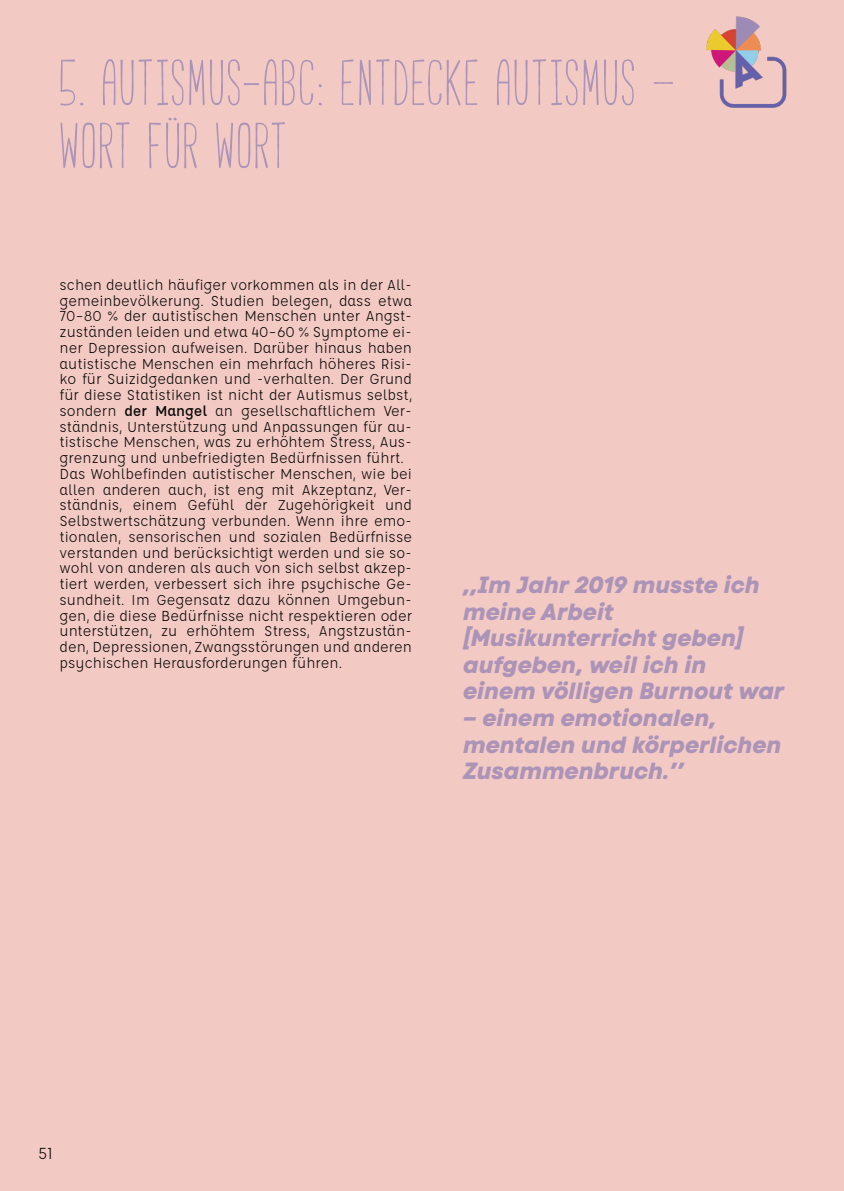
<style>
.page{position:relative;width:844px;height:1191px;background:#fff}
.page>*{position:absolute;margin:0;border:0;box-sizing:border-box;transform-origin:0 0}
.t1{font:63px/63px "Cabana";letter-spacing:.05em;color:rgb(100 95 170/.5)}
.t2{font:italic 800 23.45px/26.6px "Code Next";color:rgb(100 95 170/.5)}
.t3{font:17.5px "Affogato";color:#080704}
.t4{font:15.75px/15.8px "Affogato";color:#080704}
.s1{font-weight:500}
</style>
<div class="page">
<div style="left:0;top:0;width:843px;height:1191px;background:#f3c9c4"></div>
<img style="left:706px;top:16px;width:81px;height:92px">
<h1 class="t1" style="left:60px;top:54px;width:615px">5. AUTISMUS-ABC: ENTDECKE AUTISMUS –<br>WORT FÜR WORT</h1>
<p class="t4" style="left:60px;top:277px;width:354px">schen deutlich häufiger vorkommen als in der All&shy;gemeinbevölkerung. Studien belegen, dass etwa 70–80 % der autistischen Menschen unter Angst&shy;zuständen leiden und etwa 40–60 % Symptome ei&shy;ner Depression aufweisen. Darüber hinaus haben autistische Menschen ein mehrfach höheres Risi&shy;ko für Suizidgedanken und -verhalten. Der Grund für diese Statistiken ist nicht der Autismus selbst, sondern <span class="s1">der Mangel</span> an gesellschaftlichem Ver&shy;ständnis, Unterstützung und Anpassungen für au&shy;tistische Menschen, was zu erhöhtem Stress, Aus&shy;grenzung und unbefriedigten Bedürfnissen führt.<br>Das Wohlbefinden autistischer Menschen, wie bei allen anderen auch, ist eng mit Akzeptanz, Ver&shy;ständnis, einem Gefühl der Zugehörigkeit und Selbstwertschätzung verbunden. Wenn ihre emo&shy;tionalen, sensorischen und sozialen Bedürfnisse verstanden und berücksichtigt werden und sie so&shy;wohl von anderen als auch von sich selbst akzep&shy;tiert werden, verbessert sich ihre psychische Ge&shy;sundheit. Im Gegensatz dazu können Umgebun&shy;gen, die diese Bedürfnisse nicht respektieren oder unterstützen, zu erhöhtem Stress, Angstzustän&shy;den, Depressionen, Zwangsstörungen und anderen psychischen Herausforderungen führen.</p>
<h2 class="t2" style="left:463px;top:571px;width:323px">,,Im Jahr 2019 musste ich meine Arbeit [Musikunterricht geben] aufgeben, weil ich in einem völligen Burnout war</h2>
<h2 class="t2" style="left:463px;top:704px;width:320px">– einem emotionalen, mentalen und körperlichen<br>Zusammenbruch.’’</h2>
<p class="t3" style="left:38px;top:1142px;width:16px">51</p>
</div>
